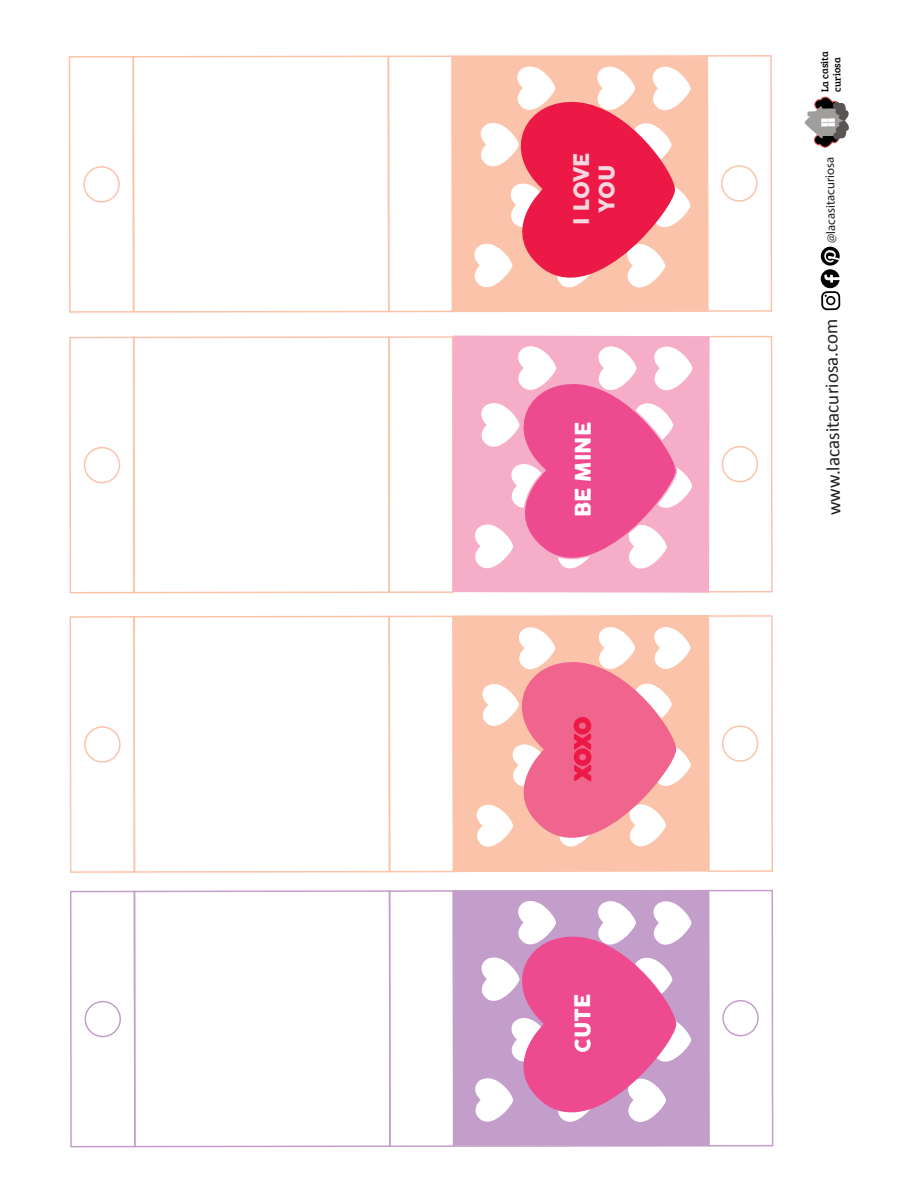
<style>
.page{position:relative;width:918px;height:1188px;background:#fff}
.page>*{position:absolute;margin:0;border:0;box-sizing:border-box;transform-origin:0 0}
.t1{font:21.15px "Cocogoose";color:#fff}
.t2{font:21px/25.2px "Cocogoose";letter-spacing:-.025em;color:#f7d6df;text-align:center}
.t3{font:21px "Cocogoose";color:#ec1946}
.t4{font:21px "Cocogoose";color:#fff}
.t5{font:19.2px "Calibri";color:#231f20}
.t6{font:12.75px "Myriad Pro";color:#231f20}
.t7{font:10.2px/12.3px "Bree Serif";color:#010101}
</style>
<div class="page">
<div style="left:708px;top:890px;width:65px;height:257px;border:2px solid #c49eca"></div>
<div style="left:134px;top:890px;width:257px;height:257px;border:2px solid #c49eca"></div>
<div style="left:389px;top:890px;width:65px;height:257px;border:2px solid #c49eca"></div>
<div style="left:70px;top:891px;width:66px;height:256px;border:2px solid #c49eca"></div>
<div style="left:722px;top:1000px;width:37px;height:36px;border:2px solid #c49eca;border-radius:50%"></div>
<div style="left:85px;top:1001px;width:36px;height:36px;border:2px solid #c49eca;border-radius:50%"></div>
<div style="left:707px;top:615px;width:66px;height:257px;border:2px solid #fbc3aa"></div>
<div style="left:133px;top:616px;width:257px;height:257px;border:2px solid #fbc3aa"></div>
<div style="left:388px;top:616px;width:66px;height:256px;border:2px solid #fbc3aa"></div>
<div style="left:70px;top:616px;width:65px;height:257px;border:2px solid #fbc3aa"></div>
<div style="left:722px;top:725px;width:36px;height:37px;border:2px solid #fbc3aa;border-radius:50%"></div>
<div style="left:84px;top:726px;width:37px;height:37px;border:2px solid #fbc3aa;border-radius:50%"></div>
<div style="left:707px;top:336px;width:66px;height:257px;border:2px solid #fbc3aa"></div>
<div style="left:133px;top:336px;width:257px;height:257px;border:2px solid #fbc3aa"></div>
<div style="left:388px;top:336px;width:66px;height:257px;border:2px solid #fbc3aa"></div>
<div style="left:69px;top:337px;width:66px;height:256px;border:2px solid #fbc3aa"></div>
<div style="left:722px;top:446px;width:36px;height:36px;border:2px solid #fbc3aa;border-radius:50%"></div>
<div style="left:84px;top:447px;width:36px;height:36px;border:2px solid #fbc3aa;border-radius:50%"></div>
<div style="left:707px;top:55px;width:65px;height:257px;border:2px solid #fbc3aa"></div>
<div style="left:133px;top:56px;width:257px;height:257px;border:2px solid #fbc3aa"></div>
<div style="left:388px;top:56px;width:65px;height:256px;border:2px solid #fbc3aa"></div>
<div style="left:69px;top:56px;width:65px;height:257px;border:2px solid #fbc3aa"></div>
<div style="left:721px;top:165px;width:37px;height:37px;border:2px solid #fbc3aa;border-radius:50%"></div>
<div style="left:83px;top:166px;width:37px;height:37px;border:2px solid #fbc3aa;border-radius:50%"></div>
<svg style="left:452px;top:56px;width:256px;height:256px;fill:#fbc3aa"></svg>
<svg style="left:496px;top:97px;width:180px;height:208px;background:#f37181"></svg>
<svg style="left:452px;top:336px;width:258px;height:257px;fill:#f6adc7"></svg>
<svg style="left:498px;top:377px;width:180px;height:210px;background:#f386b2"></svg>
<svg style="left:452px;top:615px;width:258px;height:258px;background:#fbccb7"></svg>
<svg style="left:498px;top:657px;width:179px;height:208px;background:#f597a4"></svg>
<svg style="left:453px;top:890px;width:256px;height:256px;fill:#c49eca"></svg>
<svg style="left:498px;top:931px;width:179px;height:209px;background:#e27eb2"></svg>
<svg style="left:805px;top:97px;width:44px;height:50px"></svg>
<svg style="left:821px;top:247px;width:19px;height:63px"></svg>
<p class="t2" style="left:570px;top:225px;width:74px;rotate:-90deg">I LOVE<br>YOU</p>
<p class="t1" style="left:568px;top:517px;width:97px;rotate:-90deg">BE MINE</p>
<p class="t3" style="left:568px;top:781px;width:65px;rotate:-90deg">XOXO</p>
<p class="t4" style="left:568px;top:1053px;width:61px;rotate:-90deg">CUTE</p>
<p class="t7" style="left:818px;top:92px;width:43px;rotate:-91deg">La casita curiosa</p>
<p class="t6" style="left:823px;top:244px;width:89px;rotate:-91deg">@lacasitacuriosa</p>
<p class="t5" style="left:822px;top:516px;width:198px;rotate:-91deg">www.lacasitacuriosa.com</p>
</div>
